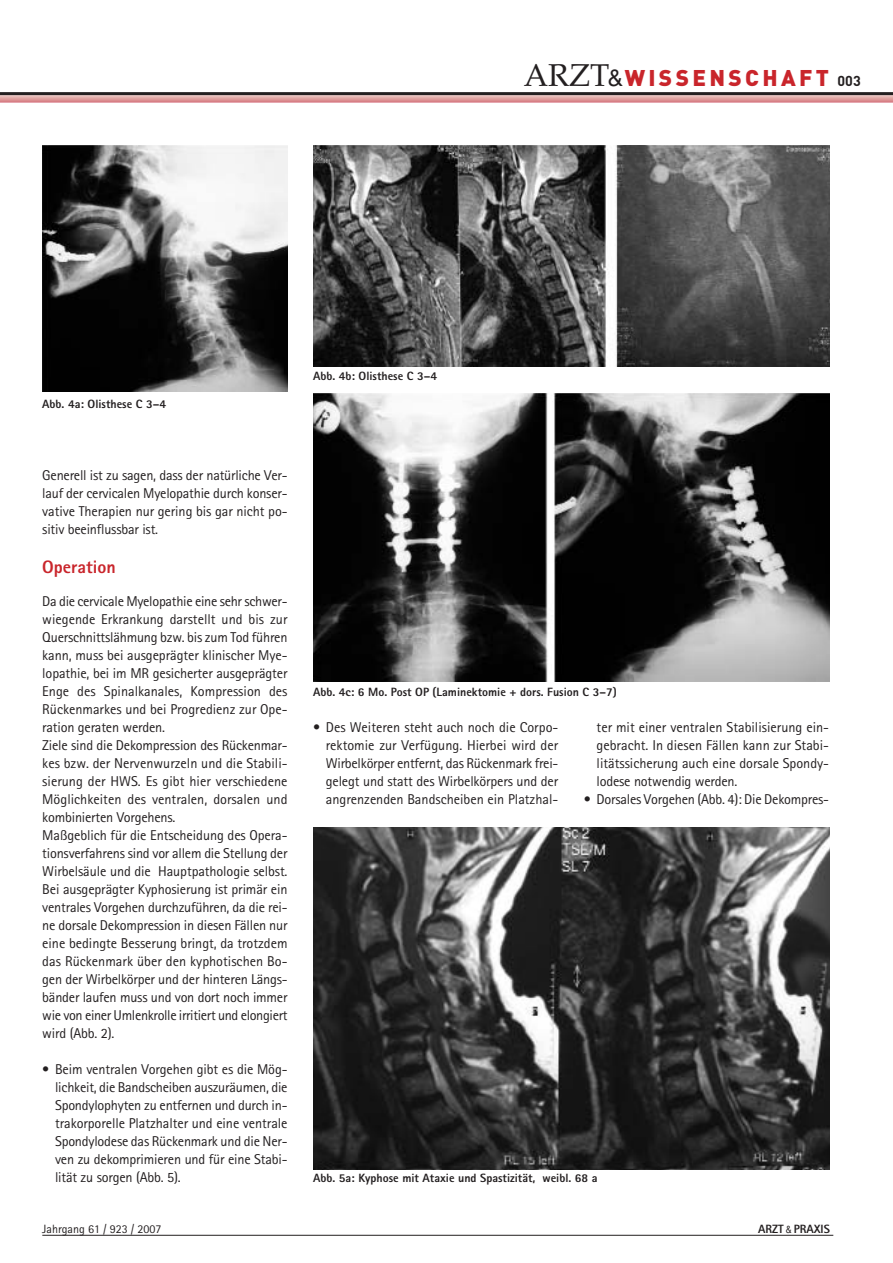
<style>
.page{position:relative;width:893px;height:1263px;background:#fff}
.page>*{position:absolute;margin:0;border:0;box-sizing:border-box;transform-origin:0 0}
.t1{font:900 22.5px "DIN";letter-spacing:.15em;color:#c9252b}
.t2{font:800 18px "Rotis Sans Serif";color:#c9252b}
.t3{font:14.25px/18px "Rotis Sans Serif";letter-spacing:-.01em;color:#231f20;text-align:justify}
.t4{font:800 12px "Rotis Sans Serif";color:#231f20}
.t5{font:12px "Rotis Sans Serif";color:#231f20}
.s1{font-family:"Palatino";font-weight:400;font-size:31.5px;color:#231f20}
.s2{font-family:"Helvetica";font-weight:400;font-size:23.25px;color:#231f20}
.s3{font-weight:700;font-size:14.25px;color:#231f20}
.s4{font-family:"Helvetica";font-weight:400;font-stretch:condensed;font-size:9.75px}
</style>
<div class="page">
<hr style="left:42px;top:1235px;width:791px;height:1px;background:#231f20">
<hr style="left:0;top:102px;width:893px;height:1px;background:#cf4f5c">
<hr style="left:0;top:101px;width:893px;height:1px;background:#d36267">
<hr style="left:0;top:100px;width:893px;height:1px;background:#d77474">
<hr style="left:0;top:99px;width:893px;height:1px;background:#dc8482">
<hr style="left:0;top:98px;width:893px;height:1px;background:#e09390">
<hr style="left:0;top:97px;width:893px;height:1px;background:#e4a4a0">
<hr style="left:0;top:96px;width:893px;height:1px;background:#e9b6b2">
<hr style="left:0;top:95px;width:893px;height:1px;background:#eec9c5">
<hr style="left:0;top:92px;width:893px;height:3px;background:#231f20">
<img style="left:42px;top:146px;width:246px;height:246px">
<img style="left:313px;top:394px;width:516px;height:288px">
<img style="left:313px;top:146px;width:516px;height:220px">
<img style="left:313px;top:828px;width:516px;height:341px">
<h1 class="t1" style="left:524px;top:70px;width:339px"><span class="s1">ARZT</span><span class="s2">&amp;</span>WISSENSCHAFT <span class="s3">003</span></h1>
<p class="t4" style="left:42px;top:400px;width:125px">Abb. 4a: Olisthese C 3–4</p>
<p class="t3" style="left:42px;top:467px;width:247px">Generell ist zu sagen, dass der natürliche Ver&shy;lauf der cervicalen Myelopathie durch konser&shy;vative Therapien nur gering bis gar nicht po&shy;sitiv beeinflussbar ist.</p>
<p class="t2" style="left:42px;top:560px;width:75px">Operation</p>
<p class="t3" style="left:42px;top:593px;width:247px;text-align:left">Da die cervicale Myelopathie eine sehr schwer&shy;wiegende Erkrankung darstellt und bis zur Querschnittslähmung bzw. bis zum Tod führen kann, muss bei ausgeprägter klinischer Mye&shy;lopathie, bei im MR gesicherter ausgeprägter Enge des Spinalkanales, Kompression des Rückenmarkes und bei Progredienz zur Ope&shy;ration geraten werden.<br>Ziele sind die Dekompression des Rückenmar&shy;kes bzw. der Nervenwurzeln und die Stabili&shy;sierung der HWS. Es gibt hier verschiedene Möglichkeiten des ventralen, dorsalen und kombinierten Vorgehens.<br>Maßgeblich für die Entscheidung des Opera&shy;tionsverfahrens sind vor allem die Stellung der Wirbelsäule und die Hauptpathologie selbst.<br>Bei ausgeprägter Kyphosierung ist primär ein ventrales Vorgehen durchzuführen, da die rei&shy;ne dorsale Dekompression in diesen Fällen nur eine bedingte Besserung bringt, da trotzdem das Rückenmark über den kyphotischen Bo&shy;gen der Wirbelkörper und der hinteren Längs&shy;bänder laufen muss und von dort noch immer wie von einer Umlenkrolle irritiert und elongiert wird (Abb. 2).</p>
<p class="t3" style="left:55px;top:1061px;width:234px;text-indent:-13px">• Beim ventralen Vorgehen gibt es die Mög&shy;lichkeit, die Bandscheiben auszuräumen, die Spondylophyten zu entfernen und durch in&shy;trakorporelle Platzhalter und eine ventrale Spondylodese das Rückenmark und die Ner&shy;ven zu dekomprimieren und für eine Stabi&shy;lität zu sorgen (Abb. 5).</p>
<p class="t4" style="left:313px;top:372px;width:125px">Abb. 4b: Olisthese C 3–4</p>
<p class="t4" style="left:313px;top:688px;width:305px">Abb. 4c: 6 Mo. Post OP (Laminektomie + dors. Fusion C 3–7)</p>
<p class="t3" style="left:326px;top:719px;width:234px;text-indent:-13px">• Des Weiteren steht auch noch die Corpo&shy;rektomie zur Verfügung. Hierbei wird der Wirbelkörper entfernt, das Rückenmark frei&shy;gelegt und statt des Wirbelkörpers und der angrenzenden Bandscheiben ein Platzhal-</p>
<p class="t3" style="left:596px;top:719px;width:234px">ter mit einer ventralen Stabilisierung ein&shy;gebracht. In diesen Fällen kann zur Stabi&shy;litätssicherung auch eine dorsale Spondy&shy;lodese notwendig werden.</p>
<p class="t3" style="left:584px;top:791px;width:247px">• Dorsales Vorgehen (Abb. 4): Die Dekompres-</p>
<p class="t4" style="left:313px;top:1174px;width:286px">Abb. 5a: Kyphose mit Ataxie und Spastizität, weibl. 68 a</p>
<p class="t5" style="left:42px;top:1225px;width:121px">Jahrgang 61 / 923 / 2007</p>
<p class="t4" style="left:758px;top:1225px;width:73px">ARZT <span class="s4">&amp;</span> PRAXIS</p>
</div>
